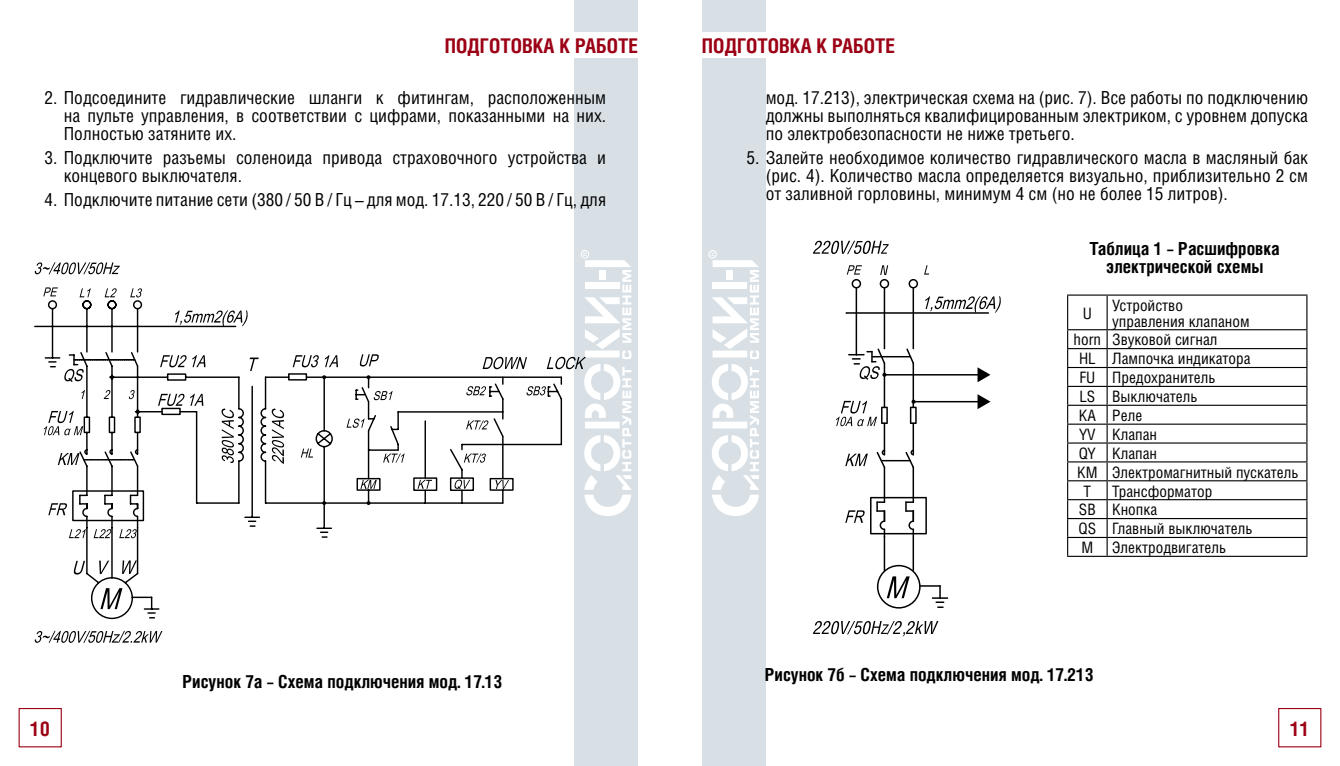
<style>
.page{position:relative;width:1340px;height:766px;background:#fff}
.page>*{position:absolute;margin:0;border:0;box-sizing:border-box;transform-origin:0 0}
.t1{font:700 20.25px "Helios Cond";color:#9c0015}
.t2{font:18px/18px "Helios Cond";color:#000;text-align:justify}
.t3{font:700 18px/18px "Helios Cond";color:#000;text-align:center}
.t4{font:15.75px/18.9px "Helios Cond";color:#000}
</style>
<div class="page">
<div style="left:702px;top:0;width:63px;height:765px;background:#d8e0e6"></div>
<svg style="left:708px;top:250px;width:51px;height:266px"></svg>
<div style="left:1278px;top:707px;width:43px;height:40px;border:1px solid #9c0015"></div>
<div style="left:574px;top:0;width:64px;height:765px;background:#d8e0e6"></div>
<div style="left:19px;top:707px;width:43px;height:40px;border:1px solid #9c0015"></div>
<div style="left:32px;top:32px;width:612px;height:25px;background:#fff"></div>
<svg style="left:34px;top:300px;width:337px;height:319px"></svg>
<svg style="left:133px;top:408px;width:9px;height:8px"></svg>
<svg style="left:161px;top:375px;width:293px;height:129px"></svg>
<svg style="left:74px;top:359px;width:61px;height:1px"></svg>
<svg style="left:360px;top:480px;width:17px;height:9px"></svg>
<svg style="left:417px;top:479px;width:15px;height:9px"></svg>
<svg style="left:74px;top:560px;width:11px;height:14px"></svg>
<svg style="left:99px;top:560px;width:10px;height:14px"></svg>
<svg style="left:122px;top:560px;width:15px;height:13px"></svg>
<svg style="left:100px;top:588px;width:22px;height:21px"></svg>
<svg style="left:58px;top:453px;width:76px;height:12px"></svg>
<svg style="left:48px;top:503px;width:19px;height:12px"></svg>
<svg style="left:69px;top:529px;width:17px;height:9px"></svg>
<svg style="left:94px;top:529px;width:17px;height:9px"></svg>
<svg style="left:119px;top:529px;width:18px;height:9px"></svg>
<svg style="left:64px;top:369px;width:20px;height:13px"></svg>
<svg style="left:44px;top:411px;width:39px;height:24px"></svg>
<svg style="left:35px;top:630px;width:127px;height:12px"></svg>
<svg style="left:35px;top:262px;width:85px;height:12px"></svg>
<svg style="left:43px;top:287px;width:15px;height:9px"></svg>
<svg style="left:80px;top:288px;width:11px;height:9px"></svg>
<svg style="left:105px;top:288px;width:12px;height:9px"></svg>
<svg style="left:130px;top:288px;width:12px;height:9px"></svg>
<svg style="left:175px;top:310px;width:73px;height:16px"></svg>
<svg style="left:249px;top:357px;width:10px;height:14px"></svg>
<svg style="left:160px;top:355px;width:45px;height:12px"></svg>
<svg style="left:293px;top:355px;width:26px;height:12px"></svg>
<svg style="left:325px;top:355px;width:13px;height:12px"></svg>
<svg style="left:221px;top:408px;width:13px;height:55px"></svg>
<svg style="left:272px;top:408px;width:12px;height:56px"></svg>
<svg style="left:301px;top:448px;width:12px;height:9px"></svg>
<svg style="left:346px;top:418px;width:18px;height:9px"></svg>
<svg style="left:373px;top:391px;width:19px;height:9px"></svg>
<svg style="left:360px;top:354px;width:19px;height:12px"></svg>
<svg style="left:81px;top:390px;width:4px;height:9px"></svg>
<svg style="left:104px;top:390px;width:6px;height:9px"></svg>
<svg style="left:129px;top:390px;width:6px;height:9px"></svg>
<svg style="left:158px;top:393px;width:26px;height:13px"></svg>
<svg style="left:190px;top:393px;width:13px;height:12px"></svg>
<svg style="left:383px;top:453px;width:21px;height:9px"></svg>
<svg style="left:454px;top:250px;width:177px;height:266px"></svg>
<div style="left:72px;top:490px;width:72px;height:31px;border:1px solid #000"></div>
<hr style="left:1067px;top:294px;width:40px;height:1px;background:#000">
<hr style="left:1067px;top:295px;width:1px;height:34px;background:#000">
<hr style="left:1107px;top:294px;width:200px;height:1px;background:#000">
<hr style="left:1106px;top:295px;width:1px;height:34px;background:#000">
<hr style="left:1306px;top:295px;width:1px;height:34px;background:#000">
<hr style="left:1067px;top:329px;width:40px;height:1px;background:#000">
<hr style="left:1107px;top:329px;width:200px;height:1px;background:#000">
<hr style="left:1067px;top:348px;width:40px;height:1px;background:#000">
<hr style="left:1107px;top:348px;width:200px;height:1px;background:#000">
<hr style="left:1067px;top:367px;width:40px;height:1px;background:#000">
<hr style="left:1107px;top:367px;width:200px;height:1px;background:#000">
<hr style="left:1067px;top:386px;width:40px;height:1px;background:#000">
<hr style="left:1107px;top:386px;width:200px;height:1px;background:#000">
<hr style="left:1067px;top:404px;width:40px;height:1px;background:#000">
<hr style="left:1107px;top:404px;width:200px;height:1px;background:#000">
<hr style="left:1067px;top:423px;width:40px;height:1px;background:#000">
<hr style="left:1107px;top:423px;width:200px;height:1px;background:#000">
<hr style="left:1067px;top:442px;width:40px;height:1px;background:#000">
<hr style="left:1107px;top:442px;width:200px;height:1px;background:#000">
<hr style="left:1067px;top:461px;width:40px;height:1px;background:#000">
<hr style="left:1107px;top:461px;width:200px;height:1px;background:#000">
<hr style="left:1067px;top:480px;width:40px;height:1px;background:#000">
<hr style="left:1107px;top:480px;width:200px;height:1px;background:#000">
<hr style="left:1067px;top:499px;width:40px;height:1px;background:#000">
<hr style="left:1107px;top:499px;width:200px;height:1px;background:#000">
<hr style="left:1067px;top:518px;width:40px;height:1px;background:#000">
<hr style="left:1107px;top:518px;width:200px;height:1px;background:#000">
<hr style="left:1067px;top:536px;width:40px;height:2px;background:#000">
<svg style="left:1067px;top:330px;width:1px;height:225px"></svg>
<hr style="left:1107px;top:536px;width:200px;height:2px;background:#000">
<svg style="left:1106px;top:330px;width:1px;height:225px"></svg>
<svg style="left:1306px;top:330px;width:1px;height:225px"></svg>
<hr style="left:1067px;top:555px;width:40px;height:1px;background:#000">
<hr style="left:1107px;top:555px;width:200px;height:1px;background:#000">
<div style="left:695px;top:32px;width:612px;height:25px;background:#fff"></div>
<hr style="left:884px;top:374px;width:96px;height:1px;background:#000">
<svg style="left:977px;top:367px;width:13px;height:15px"></svg>
<hr style="left:913px;top:401px;width:67px;height:1px;background:#000">
<svg style="left:977px;top:394px;width:13px;height:15px"></svg>
<svg style="left:908px;top:279px;width:10px;height:9px"></svg>
<hr style="left:855px;top:287px;width:2px;height:68px;background:#000">
<hr style="left:912px;top:287px;width:2px;height:62px;background:#000">
<hr style="left:912px;top:362px;width:2px;height:46px;background:#000">
<hr style="left:912px;top:422px;width:2px;height:33px;background:#000">
<hr style="left:912px;top:466px;width:2px;height:37px;background:#000">
<hr style="left:912px;top:528px;width:2px;height:43px;background:#000">
<hr style="left:883px;top:287px;width:2px;height:62px;background:#000">
<hr style="left:883px;top:362px;width:2px;height:46px;background:#000">
<hr style="left:883px;top:422px;width:2px;height:33px;background:#000">
<hr style="left:883px;top:466px;width:2px;height:37px;background:#000">
<hr style="left:883px;top:535px;width:2px;height:36px;background:#000">
<svg style="left:909px;top:399px;width:7px;height:25px"></svg>
<svg style="left:876px;top:449px;width:38px;height:19px"></svg>
<svg style="left:877px;top:564px;width:71px;height:44px"></svg>
<svg style="left:845px;top:453px;width:22px;height:13px"></svg>
<svg style="left:845px;top:510px;width:19px;height:12px"></svg>
<svg style="left:848px;top:348px;width:66px;height:32px"></svg>
<svg style="left:836px;top:400px;width:51px;height:26px"></svg>
<svg style="left:846px;top:265px;width:16px;height:23px"></svg>
<svg style="left:924px;top:265px;width:5px;height:9px"></svg>
<svg style="left:846px;top:296px;width:154px;height:17px"></svg>
<svg style="left:870px;top:496px;width:56px;height:41px"></svg>
<svg style="left:813px;top:241px;width:75px;height:13px"></svg>
<svg style="left:879px;top:265px;width:10px;height:23px"></svg>
<svg style="left:813px;top:621px;width:125px;height:15px"></svg>
<p class="t1" style="left:445px;top:34px;width:195px">ПОДГОТОВКА К РАБОТЕ</p>
<p class="t2" style="left:64px;top:88px;width:544px;text-align:left;text-indent:-19px">2. Подсоедините гидравлические шланги к фитингам, расположенным на пульте управления, в соответствии с цифрами, показанными на них.<br>Полностью затяните их.</p>
<p class="t2" style="left:64px;top:148px;width:544px;text-indent:-19px">3. Подключите разъемы соленоида привода страховочного устройства и концевого выключателя.</p>
<p class="t2" style="left:44px;top:191px;width:563px">4. Подключите питание сети (380 / 50 В / Гц – для мод. 17.13, 220 / 50 В / Гц, для</p>
<p class="t1" style="left:702px;top:34px;width:195px">ПОДГОТОВКА К РАБОТЕ</p>
<p class="t2" style="left:765px;top:88px;width:544px">мод. 17.213), электрическая схема на (рис. 7). Все работы по подключению должны выполняться квалифицированным электриком, с уровнем допуска по электробезопасности не ниже третьего.</p>
<p class="t2" style="left:765px;top:148px;width:544px;text-indent:-19px">5. Залейте необходимое количество гидравлического масла в масляный бак (рис. 4). Количество масла определяется визуально, приблизительно 2 см от заливной горловины, минимум 4 см (но не более 15 литров).</p>
<p class="t3" style="left:1089px;top:239px;width:192px">Таблица 1 – Расшифровка электрической схемы</p>
<p class="t4" style="left:1082px;top:303px;width:11px">U</p>
<p class="t4" style="left:1112px;top:297px;width:139px;line-height:15.8px">Устройство управления клапаном</p>
<p class="t4" style="left:1073px;top:330px;width:145px">horn Звуковой сигнал</p>
<p class="t4" style="left:1079px;top:349px;width:173px">HL Лампочка индикатора</p>
<p class="t4" style="left:1079px;top:368px;width:138px">FU Предохранитель</p>
<p class="t4" style="left:1079px;top:386px;width:120px">LS Выключатель</p>
<p class="t4" style="left:1078px;top:405px;width:65px">KA Реле</p>
<p class="t4" style="left:1079px;top:424px;width:80px">YV Клапан</p>
<p class="t4" style="left:1078px;top:443px;width:80px">QY Клапан</p>
<p class="t4" style="left:1077px;top:462px;width:223px">KM Электромагнитный пускатель</p>
<p class="t4" style="left:1083px;top:481px;width:9px">T</p>
<p class="t4" style="left:1078px;top:481px;width:175px;text-indent:34px">Трансформатор<br>SB Кнопка<br>QS Главный выключатель<br>M Электродвигатель</p>
<p class="t3" style="left:182px;top:671px;width:321px">Рисунок 7а – Схема подключения мод. 17.13</p>
<p class="t3" style="left:764px;top:664px;width:330px">Рисунок 7б – Схема подключения мод. 17.213</p>
<p class="t1" style="left:30px;top:716px;width:21px">10</p>
<p class="t1" style="left:1290px;top:716px;width:21px">11</p>
</div>
